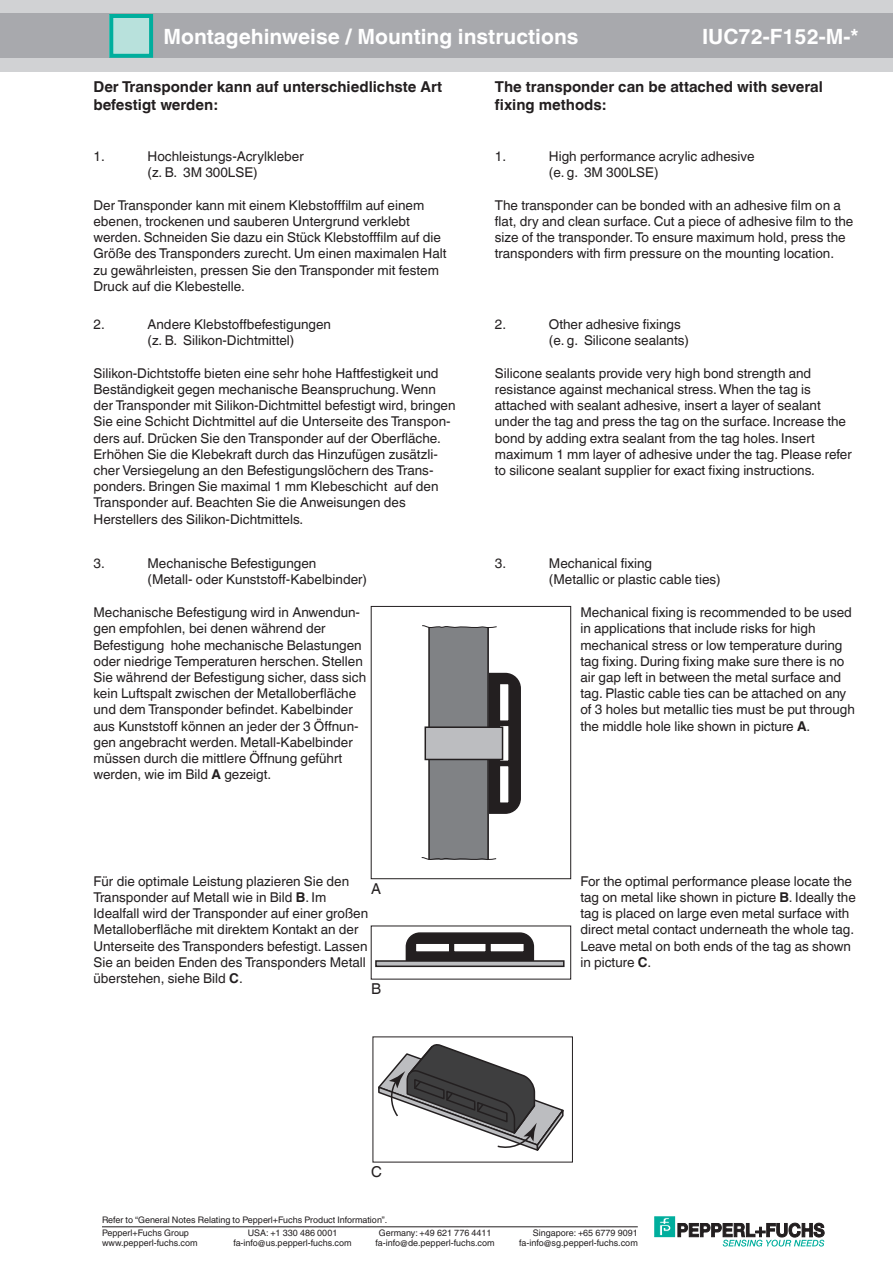
<style>
.page{position:relative;width:893px;height:1263px;background:#fff}
.page>*{position:absolute;margin:0;border:0;box-sizing:border-box;transform-origin:0 0}
.t1{font:700 21px "Helvetica World";color:#fff}
.t2{font:700 15px/18px "Helvetica World";color:#231f20}
.t3{font:15px "Helvetica World";color:#231f20}
.t4{font:13.5px/16.2px "Helvetica World";color:#231f20}
.t5{font:9px/13.2px "Helvetica World";color:#231f20}
.s1{font-weight:700}
</style>
<div class="page">
<div style="left:0;top:0;width:893px;height:71px;background:#d1d2d4"></div>
<div style="left:0;top:14px;width:893px;height:44px;background:#a8a9ad"></div>
<div style="left:110px;top:15px;width:41px;height:42px;background:#b8e1dc"></div>
<div style="left:109px;top:14px;width:44px;height:44px;border:4px solid #00ae9d"></div>
<div style="left:655px;top:1217px;width:20px;height:20px;background:#00ae9d"></div>
<div style="left:654px;top:1216px;width:21px;height:21px;border:1px solid #00ae9d"></div>
<svg style="left:659px;top:1217px;width:13px;height:19px"></svg>
<svg style="left:678px;top:1223px;width:146px;height:23px"></svg>
<hr style="left:102px;top:1226px;width:536px;height:1px;background:#231f20">
<svg style="left:489px;top:672px;width:32px;height:142px"></svg>
<div style="left:429px;top:627px;width:59px;height:232px;background:#808285"></div>
<hr style="left:428px;top:627px;width:2px;height:232px;background:#231f20">
<hr style="left:487px;top:627px;width:2px;height:232px;background:#231f20">
<svg style="left:422px;top:625px;width:75px;height:4px"></svg>
<svg style="left:421px;top:857px;width:76px;height:3px"></svg>
<div style="left:425px;top:726px;width:78px;height:34px;background:#bcbdc0;border:2px solid #231f20"></div>
<div style="left:371px;top:606px;width:200px;height:273px;border:1px solid #231f20"></div>
<svg style="left:405px;top:932px;width:130px;height:28px"></svg>
<svg style="left:375px;top:960px;width:189px;height:7px"></svg>
<svg style="left:378px;top:1044px;width:186px;height:107px"></svg>
<h1 class="t1" style="left:164px;top:24px;width:416px">Montagehinweise / Mounting instructions</h1>
<h1 class="t1" style="left:702px;top:24px;width:158px">IUC72-F152-M-*</h1>
<p class="t2" style="left:94px;top:78px;width:350px">Der Transponder kann auf unterschiedlichste Art befestigt werden:</p>
<p class="t2" style="left:495px;top:78px;width:329px">The transponder can be attached with several fixing methods:</p>
<p class="t4" style="left:94px;top:148px;width:13px">1.</p>
<p class="t4" style="left:147px;top:148px;width:158px">Hochleistungs-Acrylkleber (z. B. 3M 300LSE)</p>
<p class="t4" style="left:94px;top:197px;width:355px">Der Transponder kann mit einem Klebstofffilm auf einem ebenen, trockenen und sauberen Untergrund verklebt werden. Schneiden Sie dazu ein Stück Klebstofffilm auf die Größe des Transponders zurecht. Um einen maximalen Halt zu gewährleisten, pressen Sie den Transponder mit festem Druck auf die Klebestelle.</p>
<p class="t4" style="left:495px;top:148px;width:13px">1.</p>
<p class="t4" style="left:549px;top:148px;width:207px">High performance acrylic adhesive (e. g. 3M 300LSE)</p>
<p class="t4" style="left:495px;top:197px;width:360px">The transponder can be bonded with an adhesive film on a flat, dry and clean surface. Cut a piece of adhesive film to the size of the transponder. To ensure maximum hold, press the transponders with firm pressure on the mounting location.</p>
<p class="t4" style="left:94px;top:316px;width:13px">2.</p>
<p class="t4" style="left:148px;top:316px;width:185px">Andere Klebstoffbefestigungen (z. B. Silikon-Dichtmittel)</p>
<p class="t4" style="left:94px;top:365px;width:363px">Silikon-Dichtstoffe bieten eine sehr hohe Haftfestigkeit und Beständigkeit gegen mechanische Beanspruchung. Wenn der Transponder mit Silikon-Dichtmittel befestigt wird, bringen Sie eine Schicht Dichtmittel auf die Unterseite des Transpon&shy;ders auf. Drücken Sie den Transponder auf der Oberfläche.<br>Erhöhen Sie die Klebekraft durch das Hinzufügen zusätzli&shy;cher Versiegelung an den Befestigungslöchern des Trans&shy;ponders. Bringen Sie maximal 1 mm Klebeschicht auf den Transponder auf. Beachten Sie die Anweisungen des Herstellers des Silikon-Dichtmittels.</p>
<p class="t4" style="left:495px;top:316px;width:13px">2.</p>
<p class="t4" style="left:549px;top:316px;width:142px">Other adhesive fixings (e. g. Silicone sealants)</p>
<p class="t4" style="left:495px;top:365px;width:358px">Silicone sealants provide very high bond strength and resistance against mechanical stress. When the tag is attached with sealant adhesive, insert a layer of sealant under the tag and press the tag on the surface. Increase the bond by adding extra sealant from the tag holes. Insert maximum 1 mm layer of adhesive under the tag. Please refer to silicone sealant supplier for exact fixing instructions.</p>
<p class="t4" style="left:94px;top:555px;width:13px">3.</p>
<p class="t4" style="left:148px;top:555px;width:221px">Mechanische Befestigungen<br>(Metall- oder Kunststoff-Kabelbinder)</p>
<p class="t4" style="left:495px;top:555px;width:13px">3.</p>
<p class="t4" style="left:549px;top:555px;width:173px">Mechanical fixing<br>(Metallic or plastic cable ties)</p>
<p class="t4" style="left:580px;top:604px;width:276px">Mechanical fixing is recommended to be used in applications that include risks for high mechanical stress or low temperature during tag fixing. During fixing make sure there is no air gap left in between the metal surface and tag. Plastic cable ties can be attached on any of 3 holes but metallic ties must be put through the middle hole like shown in picture <span class="s1">A</span>.</p>
<p class="t4" style="left:94px;top:604px;width:274px">Mechanische Befestigung wird in Anwendun&shy;gen empfohlen, bei denen während der Befestigung hohe mechanische Belastungen oder niedrige Temperaturen herschen. Stellen Sie während der Befestigung sicher, dass sich kein Luftspalt zwischen der Metalloberfläche und dem Transponder befindet. Kabelbinder aus Kunststoff können an jeder der 3 Öffnun&shy;gen angebracht werden. Metall-Kabelbinder müssen durch die mittlere Öffnung geführt werden, wie im Bild <span class="s1">A</span> gezeigt.</p>
<p class="t4" style="left:94px;top:873px;width:276px">Für die optimale Leistung plazieren Sie den Transponder auf Metall wie in Bild <span class="s1">B</span>. Im Idealfall wird der Transponder auf einer großen Metalloberfläche mit direktem Kontakt an der Unterseite des Transponders befestigt. Lassen Sie an beiden Enden des Transponders Metall überstehen, siehe Bild <span class="s1">C</span>.</p>
<p class="t3" style="left:371px;top:880px;width:12px">A</p>
<p class="t4" style="left:580px;top:873px;width:277px">For the optimal performance please locate the tag on metal like shown in picture <span class="s1">B</span>. Ideally the tag is placed on large even metal surface with direct metal contact underneath the whole tag.<br>Leave metal on both ends of the tag as shown in picture <span class="s1">C</span>.</p>
<p class="t3" style="left:371px;top:980px;width:12px">B</p>
<p class="t3" style="left:371px;top:1163px;width:12px">C</p>
<p class="t5" style="left:248px;top:1213px;width:141px;text-indent:-146px">Refer to “General Notes Relating to Pepperl+Fuchs Product Information”.<br>USA: +1 330 486 0001</p>
<p class="t5" style="left:102px;top:1227px;width:88px">Pepperl+Fuchs Group</p>
<p class="t5" style="left:379px;top:1227px;width:114px">Germany: +49 621 776 4411</p>
<p class="t5" style="left:533px;top:1227px;width:106px">Singapore: +65 6779 9091</p>
<p class="t5" style="left:102px;top:1236px;width:97px">www.pepperl-fuchs.com</p>
<p class="t5" style="left:233px;top:1236px;width:120px">fa-info@us.pepperl-fuchs.com</p>
<p class="t5" style="left:376px;top:1236px;width:121px">fa-info@de.pepperl-fuchs.com</p>
<p class="t5" style="left:519px;top:1236px;width:120px">fa-info@sg.pepperl-fuchs.com</p>
</div>
